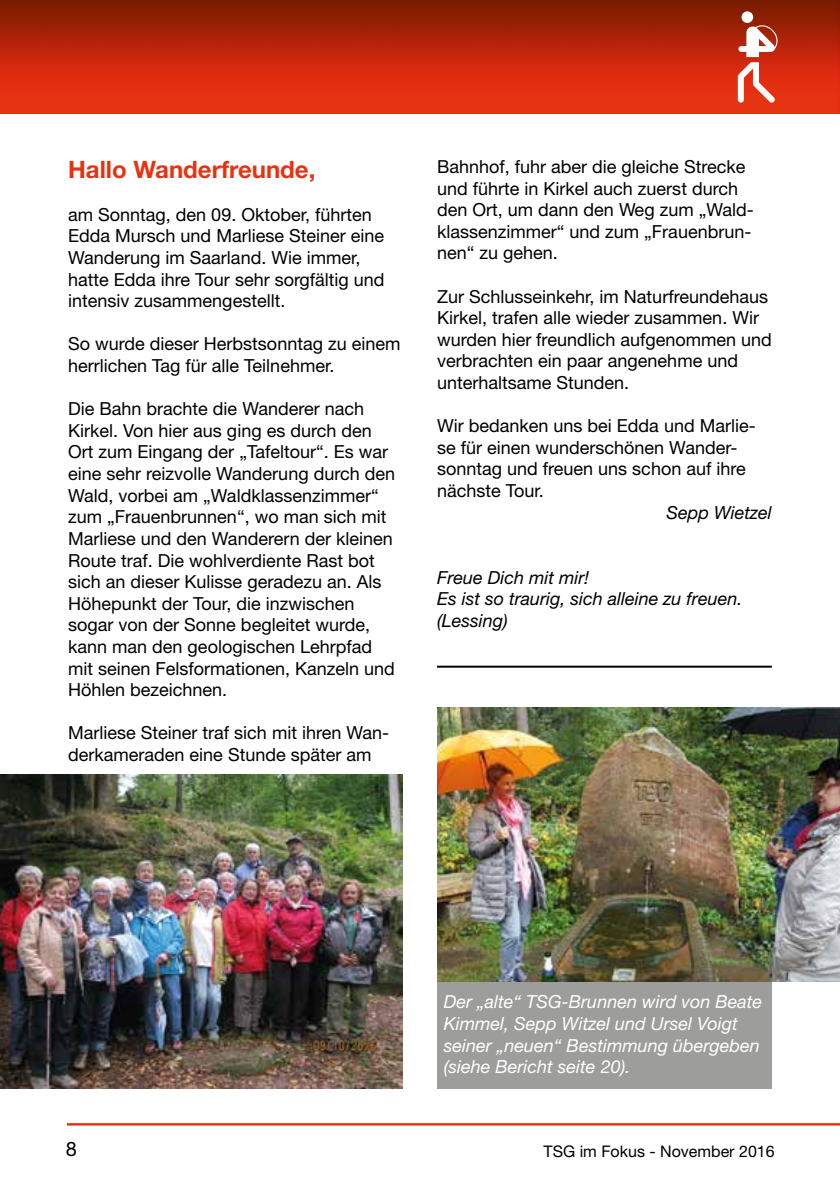
<style>
.page{position:relative;width:840px;height:1191px;background:#fff}
.page>*{position:absolute;margin:0;border:0;box-sizing:border-box;transform-origin:0 0}
.t1{font:700 24px "Helvetica Neue";color:#e63312}
.t2{font:20px "Helvetica Neue";color:#000}
.t3{font:18px/21.6px "Helvetica Neue";color:#000}
.t4{font:italic 18px/21.6px "Helvetica Neue";color:#fff}
.t5{font:italic 18px/21.6px "Helvetica Neue";color:#000}
.t6{font:16px "Helvetica Neue";color:#000}
</style>
<div class="page">
<img style="left:0;top:0;width:839px;height:113px">
<hr style="left:67px;top:1123px;width:772px;height:2px;background:#e63312">
<div style="left:437px;top:981px;width:334px;height:108px;background:#9d9d9c"></div>
<svg style="left:737px;top:24px;width:40px;height:79px"></svg>
<div style="left:741px;top:11px;width:11px;height:12px;background:#fff;border-radius:50%"></div>
<img style="left:0;top:774px;width:403px;height:315px">
<img style="left:437px;top:707px;width:402px;height:274px">
<hr style="left:437px;top:665px;width:334px;height:2px;background:#000">
<h1 class="t1" style="left:68px;top:154px;width:249px">Hallo Wanderfreunde,</h1>
<p class="t3" style="left:68px;top:203px;width:318px">am Sonntag, den 09. Oktober, führten Edda Mursch und Marliese Steiner eine Wanderung im Saarland. Wie immer, hatte Edda ihre Tour sehr sorgfältig und intensiv zusammengestellt.</p>
<p class="t3" style="left:68px;top:333px;width:334px">So wurde dieser Herbstsonntag zu einem herrlichen Tag für alle Teilnehmer.</p>
<p class="t3" style="left:68px;top:398px;width:328px">Die Bahn brachte die Wanderer nach Kirkel. Von hier aus ging es durch den Ort zum Eingang der „Tafeltour“. Es war eine sehr reizvolle Wanderung durch den Wald, vorbei am „Waldklassenzimmer“ zum „Frauenbrunnen“, wo man sich mit Marliese und den Wanderern der kleinen Route traf. Die wohlverdiente Rast bot sich an dieser Kulisse geradezu an. Als Höhepunkt der Tour, die inzwischen sogar von der Sonne begleitet wurde, kann man den geologischen Lehrpfad mit seinen Felsformationen, Kanzeln und Höhlen bezeichnen.</p>
<p class="t3" style="left:68px;top:722px;width:322px">Marliese Steiner traf sich mit ihren Wan&shy;derkameraden eine Stunde später am</p>
<p class="t3" style="left:437px;top:155px;width:318px">Bahnhof, fuhr aber die gleiche Strecke und führte in Kirkel auch zuerst durch den Ort, um dann den Weg zum „Wald&shy;klassenzimmer“ und zum „Frauenbrun&shy;nen“ zu gehen.</p>
<p class="t3" style="left:437px;top:285px;width:336px">Zur Schlusseinkehr, im Naturfreundehaus Kirkel, trafen alle wieder zusammen. Wir wurden hier freundlich aufgenommen und verbrachten ein paar angenehme und unterhaltsame Stunden.</p>
<p class="t3" style="left:437px;top:415px;width:320px">Wir bedanken uns bei Edda und Marlie&shy;se für einen wunderschönen Wander&shy;sonntag und freuen uns schon auf ihre nächste Tour.</p>
<p class="t5" style="left:666px;top:501px;width:107px">Sepp Wietzel</p>
<p class="t5" style="left:437px;top:566px;width:307px">Freue Dich mit mir!<br>Es ist so traurig, sich alleine zu freuen. (Lessing)</p>
<p class="t4" style="left:443px;top:991px;width:320px">Der „alte“ TSG-Brunnen wird von Beate Kimmel, Sepp Witzel und Ursel Voigt seiner „neuen“ Bestimmung übergeben (siehe Bericht seite 20).</p>
<p class="t2" style="left:66px;top:1136px;width:13px">8</p>
<p class="t6" style="left:543px;top:1141px;width:232px">TSG im Fokus - November 2016</p>
</div>
